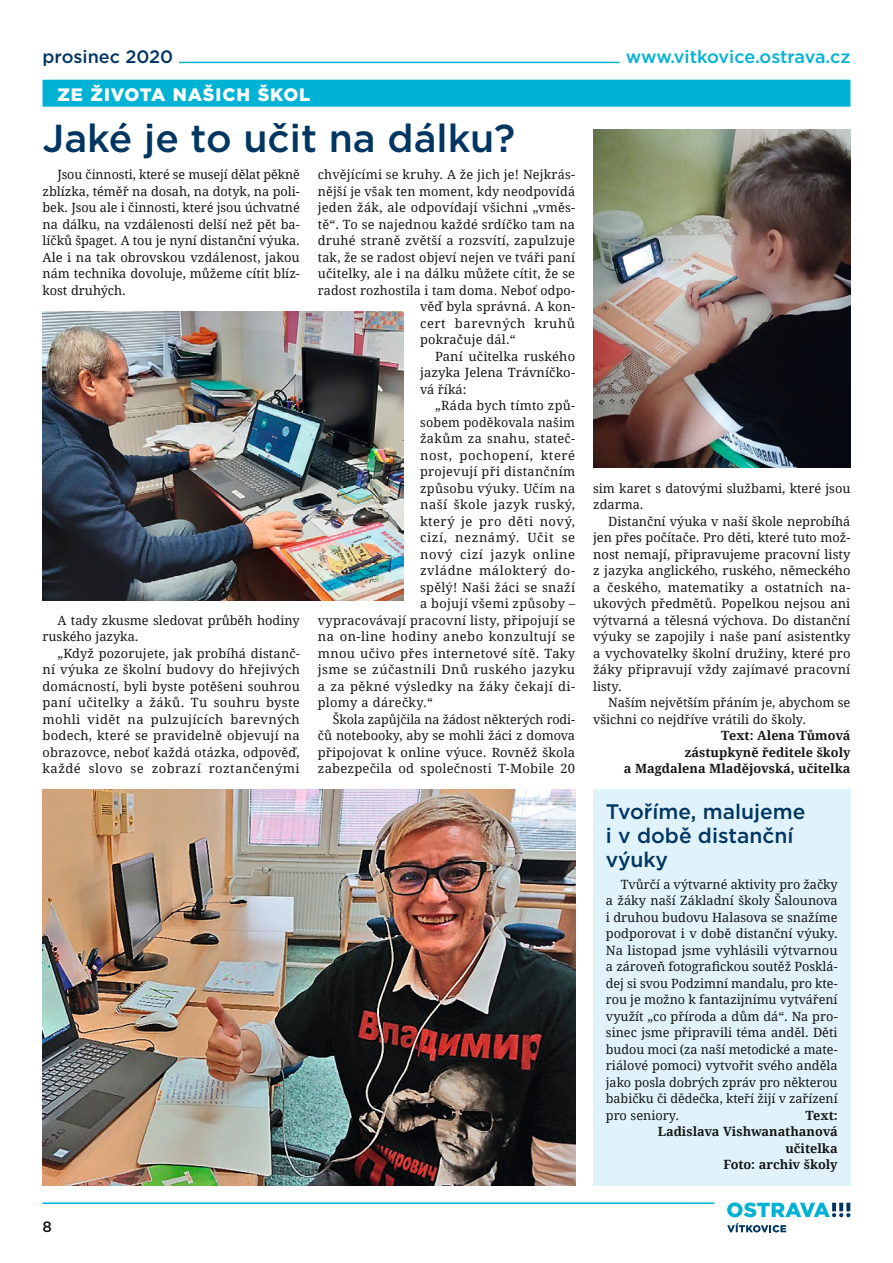
<style>
.page{position:relative;width:893px;height:1263px;background:#fff}
.page>*{position:absolute;margin:0;border:0;box-sizing:border-box;transform-origin:0 0}
.t1{font:500 39px "Gotham";color:#003661}
.t2{font:500 21px/24px "Gotham";color:#003661}
.t3{font:500 18px "Gotham";letter-spacing:-.01em;color:#00b2d4}
.t4{font:900 18px "Gotham";letter-spacing:.05em;color:#fff}
.t5{font:500 18px "Gotham";color:#003661}
.t6{font:500 15px "Gotham";color:#151616}
.t7{font:12.75px/16.5px "Droid Serif";letter-spacing:.015em;color:#151616;text-align:justify}
.t8{font:700 12.75px/16.5px "Droid Serif";color:#151616;text-align:right}
.t9{font:12.75px "Droid Serif";letter-spacing:.045em;color:#151616}
.t10{font:12.75px "Droid Serif";letter-spacing:.035em;color:#151616}
.t11{font:12.75px "Droid Serif";letter-spacing:-.005em;color:#151616}
.t12{font:12.75px "Droid Serif";letter-spacing:.04em;color:#151616}
</style>
<div class="page">
<svg style="left:727px;top:1202px;width:123px;height:15px"></svg>
<svg style="left:727px;top:1223px;width:59px;height:9px"></svg>
<hr style="left:43px;top:1202px;width:671px;height:2px;background:#00b2d4">
<hr style="left:179px;top:62px;width:441px;height:1px;background:#00b2d4">
<div style="left:43px;top:80px;width:807px;height:27px;background:#00b2d4"></div>
<div style="left:593px;top:790px;width:257px;height:396px;background:#e0f3fb"></div>
<img style="left:43px;top:311px;width:360px;height:289px">
<img style="left:43px;top:790px;width:532px;height:395px">
<img style="left:593px;top:130px;width:257px;height:337px">
<h3 class="t5" style="left:42px;top:45px;width:132px">prosinec 2020</h3>
<h3 class="t4" style="left:58px;top:82px;width:254px">ZE ŽIVOTA NAŠICH ŠKOL</h3>
<h1 class="t1" style="left:43px;top:113px;width:474px">Jaké je to učit na dálku?</h1>
<p class="t7" style="left:43px;top:167px;width:259px;text-indent:15px">Jsou činnosti, které se musejí dělat pěkně zblízka, téměř na dosah, na dotyk, na poli&shy;bek. Jsou ale i činnosti, které jsou úchvatné na dálku, na vzdálenosti delší než pět ba&shy;líčků špaget. A tou je nyní distanční výuka.<br>Ale i na tak obrovskou vzdálenost, jakou nám technika dovoluje, můžeme cítit blíz&shy;kost druhých.</p>
<p class="t7" style="left:318px;top:167px;width:259px">chvějícími se kruhy. A že jich je! Nejkrás-</p>
<p class="t7" style="left:318px;top:183px;width:259px">nější je však ten moment, kdy neodpovídá</p>
<p class="t7" style="left:318px;top:200px;width:259px">jeden žák, ale odpovídají všichni „vměs-</p>
<p class="t7" style="left:318px;top:216px;width:259px">tě“. To se najednou každé srdíčko tam na</p>
<p class="t7" style="left:318px;top:233px;width:259px">druhé straně zvětší a rozsvítí, zapulzuje</p>
<p class="t7" style="left:318px;top:249px;width:259px">tak, že se radost objeví nejen ve tváři paní</p>
<p class="t7" style="left:318px;top:266px;width:259px">učitelky, ale i na dálku můžete cítit, že se</p>
<p class="t7" style="left:318px;top:282px;width:259px">radost rozhostila i tam doma. Neboť odpo-</p>
<p class="t7" style="left:420px;top:299px;width:157px">věď byla správná. A kon-</p>
<p class="t9" style="left:420px;top:315px;width:156px">cert barevných kruhů</p>
<p class="t7" style="left:420px;top:332px;width:97px">pokračuje dál.“</p>
<p class="t7" style="left:435px;top:348px;width:142px">Paní učitelka ruského</p>
<p class="t7" style="left:420px;top:365px;width:157px">jazyka Jelena Trávníčko-</p>
<p class="t7" style="left:420px;top:381px;width:48px">vá říká:</p>
<p class="t7" style="left:435px;top:398px;width:142px">„Ráda bych tímto způ-</p>
<p class="t7" style="left:420px;top:414px;width:156px">sobem poděkovala našim</p>
<p class="t7" style="left:420px;top:431px;width:157px">žakům za snahu, stateč-</p>
<p class="t9" style="left:420px;top:447px;width:157px">nost, pochopení, které</p>
<p class="t7" style="left:420px;top:464px;width:157px">projevují při distančním</p>
<p class="t7" style="left:420px;top:480px;width:157px">způsobu výuky. Učím na</p>
<p class="t10" style="left:420px;top:497px;width:157px">naší škole jazyk ruský,</p>
<p class="t10" style="left:420px;top:513px;width:156px">který je pro děti nový,</p>
<p class="t9" style="left:420px;top:530px;width:156px">cizí, neznámý. Učit se</p>
<p class="t9" style="left:420px;top:546px;width:157px">nový cizí jazyk online</p>
<p class="t12" style="left:420px;top:563px;width:157px">zvládne málokterý do-</p>
<p class="t7" style="left:420px;top:579px;width:156px">spělý! Naši žáci se snaží</p>
<p class="t7" style="left:420px;top:596px;width:157px">a bojují všemi způsoby –</p>
<p class="t7" style="left:318px;top:612px;width:259px">vypracovávají pracovní listy, připojují se</p>
<p class="t10" style="left:318px;top:629px;width:259px">na on-‑line hodiny anebo konzultují se</p>
<p class="t7" style="left:318px;top:645px;width:259px">mnou učivo přes internetové sítě. Taky</p>
<p class="t7" style="left:318px;top:662px;width:259px">jsme se zúčastnili Dnů ruského jazyku</p>
<p class="t7" style="left:318px;top:678px;width:259px">a za pěkné výsledky na žáky čekají di-</p>
<p class="t7" style="left:318px;top:695px;width:117px">plomy a dárečky.“</p>
<p class="t11" style="left:333px;top:711px;width:244px">Škola zapůjčila na žádost některých rodi-</p>
<p class="t7" style="left:318px;top:728px;width:259px">čů notebooky, aby se mohli žáci z domova</p>
<p class="t7" style="left:318px;top:744px;width:259px">připojovat k online výuce. Rovněž škola</p>
<p class="t7" style="left:318px;top:761px;width:259px">zabezpečila od společnosti T-‑Mobile 20</p>
<p class="t7" style="left:43px;top:612px;width:259px;text-indent:15px">A tady zkusme sledovat průběh hodiny ruského jazyka.</p>
<p class="t7" style="left:43px;top:645px;width:259px;text-indent:15px">„Když pozorujete, jak probíhá distanč&shy;ní výuka ze školní budovy do hřejivých domácností, byli byste potěšeni souhrou paní učitelky a žáků. Tu souhru byste mohli vidět na pulzujících barevných bodech, které se pravidelně objevují na obrazovce, neboť každá otázka, odpověď, každé slovo se zobrazí roztančenými</p>
<h3 class="t3" style="left:626px;top:45px;width:226px">www.vitkovice.ostrava.cz</h3>
<p class="t7" style="left:593px;top:480px;width:259px">sim karet s datovými službami, které jsou zdarma.</p>
<p class="t7" style="left:593px;top:513px;width:259px;text-indent:15px">Distanční výuka v naší škole neprobíhá jen přes počítače. Pro děti, které tuto mož&shy;nost nemají, připravujeme pracovní listy z jazyka anglického, ruského, německého a českého, matematiky a ostatních na&shy;ukových předmětů. Popelkou nejsou ani výtvarná a tělesná výchova. Do distanční výuky se zapojily i naše paní asistentky a vychovatelky školní družiny, které pro žáky připravují vždy zajímavé pracovní listy.</p>
<p class="t7" style="left:593px;top:695px;width:259px;text-indent:15px">Naším největším přáním je, abychom se všichni co nejdříve vrátili do školy.</p>
<p class="t8" style="left:624px;top:728px;width:228px">Text: Alena Tůmová<br>zástupkyně ředitele školy<br>a Magdalena Mladějovská, učitelka</p>
<h2 class="t2" style="left:606px;top:799px;width:201px">Tvoříme, malujeme i v době distanční výuky</h2>
<p class="t7" style="left:606px;top:876px;width:233px;text-indent:15px">Tvůrčí a výtvarné aktivity pro žačky a žáky naší Základní školy Šalounova i druhou budovu Halasova se snažíme podporovat i v době distanční výuky.<br>Na listopad jsme vyhlásili výtvarnou a zároveň fotografickou soutěž Posklá&shy;dej si svou Podzimní mandalu, pro kte&shy;rou je možno k fantazijnímu vytváření využít „co příroda a dům dá“. Na pro&shy;sinec jsme připravili téma anděl. Děti budou moci (za naší metodické a mate&shy;riálové pomoci) vytvořit svého anděla jako posla dobrých zpráv pro některou babičku či dědečka, kteří žijí v zařízení pro seniory.</p>
<p class="t8" style="left:658px;top:1107px;width:181px">Text:<br>Ladislava Vishwanathanová učitelka<br>Foto: archiv školy</p>
<p class="t6" style="left:43px;top:1217px;width:11px">8</p>
</div>
